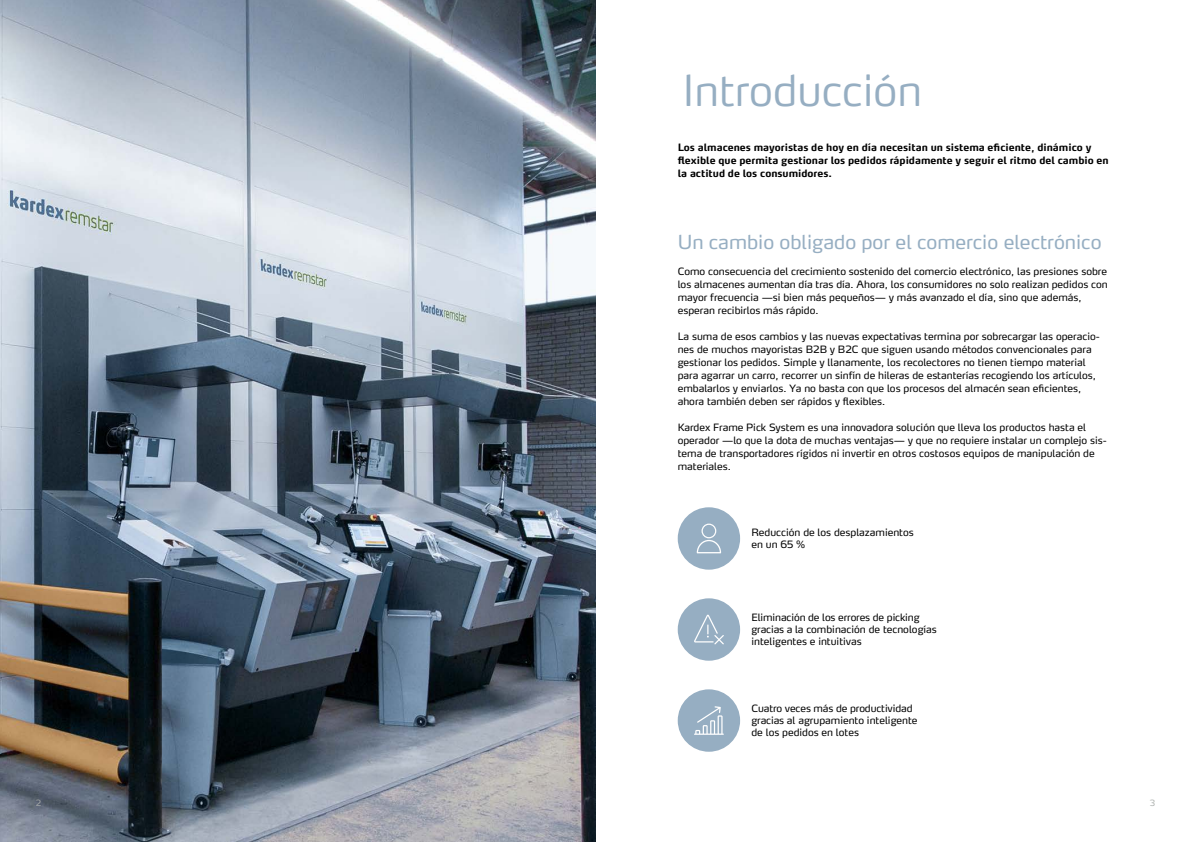
<style>
.page{position:relative;width:1191px;height:842px;background:#fff}
.page>*{position:absolute;margin:0;border:0;box-sizing:border-box;transform-origin:0 0}
.t1{font:300 42px "Max Pro";color:#96aec2}
.t2{font:19px "Max Pro";color:#96aec2}
.t3{font:10px/13px "Max Pro";color:#000}
.t4{font:700 10px/13px "Max Pro";color:#000}
.t5{font:300 8.5px "Max Pro";color:#a8aca9}
</style>
<div class="page">
<img style="left:0;top:0;width:595px;height:842px">
<div style="left:677px;top:507px;width:63px;height:63px;background:#96aec2;border-radius:50%"></div>
<svg style="left:696px;top:524px;width:25px;height:29px"></svg>
<div style="left:677px;top:598px;width:63px;height:63px;background:#96aec2;border-radius:50%"></div>
<svg style="left:694px;top:614px;width:30px;height:30px"></svg>
<div style="left:677px;top:689px;width:63px;height:63px;background:#96aec2;border-radius:50%"></div>
<svg style="left:694px;top:706px;width:30px;height:29px"></svg>
<h1 class="t1" style="left:683px;top:55px;width:240px">Introducción</h1>
<p class="t4" style="left:677px;top:140px;width:432px">Los almacenes mayoristas de hoy en día necesitan un sistema eficiente, dinámico y flexible que permita gestionar los pedidos rápidamente y seguir el ritmo del cambio en la actitud de los consumidores.</p>
<h2 class="t2" style="left:677px;top:226px;width:425px">Un cambio obligado por el comercio electrónico</h2>
<p class="t3" style="left:677px;top:264px;width:431px">Como consecuencia del crecimiento sostenido del comercio electrónico, las presiones sobre los almacenes aumentan día tras día. Ahora, los consumidores no solo realizan pedidos con mayor frecuencia —si bien más pequeños— y más avanzado el día, sino que además, esperan recibirlos más rápido.</p>
<p class="t3" style="left:677px;top:329px;width:423px">La suma de esos cambios y las nuevas expectativas termina por sobrecargar las operacio&shy;nes de muchos mayoristas B2B y B2C que siguen usando métodos convencionales para gestionar los pedidos. Simple y llanamente, los recolectores no tienen tiempo material para agarrar un carro, recorrer un sinfín de hileras de estanterías recogiendo los artículos, embalarlos y enviarlos. Ya no basta con que los procesos del almacén sean eficientes, ahora también deben ser rápidos y flexibles.</p>
<p class="t3" style="left:677px;top:420px;width:430px">Kardex Frame Pick System es una innovadora solución que lleva los productos hasta el operador —lo que la dota de muchas ventajas— y que no requiere instalar un complejo sis&shy;tema de transportadores rígidos ni invertir en otros costosos equipos de manipulación de materiales.</p>
<p class="t3" style="left:751px;top:526px;width:164px;line-height:12px">Reducción de los desplazamientos en un 65 %</p>
<p class="t3" style="left:751px;top:611px;width:187px;line-height:12px">Eliminación de los errores de picking gracias a la combinación de tecnologías inteligentes e intuitivas</p>
<p class="t3" style="left:751px;top:702px;width:168px;line-height:12px">Cuatro veces más de productividad gracias al agrupamiento inteligente de los pedidos en lotes</p>
<p class="t5" style="left:36px;top:796px;width:7px">2</p>
<p class="t5" style="left:1149px;top:796px;width:7px">3</p>
</div>
